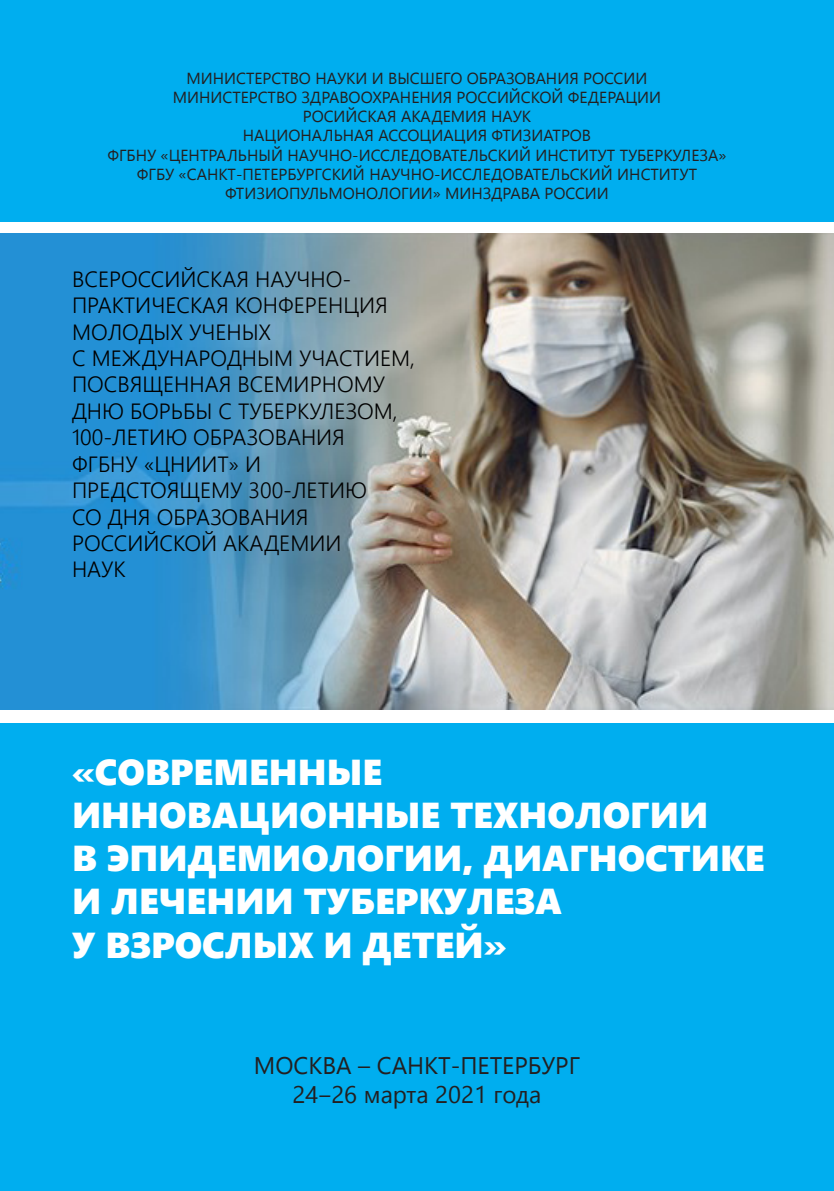
<style>
.page{position:relative;width:834px;height:1191px;background:#fff}
.page>*{position:absolute;margin:0;border:0;box-sizing:border-box;transform-origin:0 0}
.t1{font:36px/43.2px "Segoe UI Black";color:#fff}
.t2{font:24px "Segoe UI";color:#231f20}
.t3{font:300 22px "Segoe UI";color:#000}
.t4{font:16px/19.2px "Segoe UI";color:#231f20;text-align:center}
</style>
<div class="page">
<div style="left:0;top:723px;width:833px;height:468px;background:#00aeef"></div>
<div style="left:0;top:0;width:833px;height:221px;background:#00aeef"></div>
<img style="left:0;top:233px;width:833px;height:477px">
<p class="t4" style="left:186px;top:68px;width:462px">МИНИСТЕРСТВО НАУКИ И ВЫСШЕГО ОБРАЗОВАНИЯ РОССИИ</p>
<p class="t4" style="left:173px;top:87px;width:490px">МИНИСТЕРСТВО ЗДРАВООХРАНЕНИЯ РОССИЙСКОЙ ФЕДЕРАЦИИ</p>
<p class="t4" style="left:303px;top:106px;width:230px">РОСИЙСКАЯ АКАДЕМИЯ НАУК</p>
<p class="t4" style="left:243px;top:126px;width:350px">НАЦИОНАЛЬНАЯ АССОЦИАЦИЯ ФТИЗИАТРОВ</p>
<p class="t4" style="left:107px;top:145px;width:620px">ФГБНУ «ЦЕНТРАЛЬНЫЙ НАУЧНО-ИССЛЕДОВАТЕЛЬСКИЙ ИНСТИТУТ ТУБЕРКУЛЕЗА»</p>
<p class="t4" style="left:137px;top:164px;width:561px">ФГБУ «САНКТ-ПЕТЕРБУРГСКИЙ НАУЧНО-ИССЛЕДОВАТЕЛЬСКИЙ ИНСТИТУТ<br>ФТИЗИОПУЛЬМОНОЛОГИИ» МИНЗДРАВА РОССИИ</p>
<p class="t3" style="left:72px;top:261px;width:280px">ВСЕРОССИЙСКАЯ НАУЧНО-</p>
<p class="t3" style="left:72px;top:288px;width:317px">ПРАКТИЧЕСКАЯ КОНФЕРЕНЦИЯ</p>
<p class="t3" style="left:72px;top:314px;width:201px">МОЛОДЫХ УЧЕНЫХ</p>
<p class="t3" style="left:72px;top:340px;width:344px">С МЕЖДУНАРОДНЫМ УЧАСТИЕМ,</p>
<p class="t3" style="left:72px;top:367px;width:314px">ПОСВЯЩЕННАЯ ВСЕМИРНОМУ</p>
<p class="t3" style="left:72px;top:393px;width:327px">ДНЮ БОРЬБЫ С ТУБЕРКУЛЕЗОМ,</p>
<p class="t3" style="left:72px;top:420px;width:274px">100-ЛЕТИЮ ОБРАЗОВАНИЯ</p>
<p class="t3" style="left:72px;top:446px;width:191px">ФГБНУ «ЦНИИТ» И</p>
<p class="t3" style="left:72px;top:472px;width:296px">ПРЕДСТОЯЩЕМУ 300-ЛЕТИЮ</p>
<p class="t3" style="left:72px;top:499px;width:238px">СО ДНЯ ОБРАЗОВАНИЯ</p>
<p class="t3" style="left:72px;top:525px;width:271px">РОССИЙСКОЙ АКАДЕМИИ</p>
<p class="t3" style="left:72px;top:552px;width:55px">НАУК</p>
<p class="t1" style="left:72px;top:748px;width:312px">«СОВРЕМЕННЫЕ</p>
<p class="t1" style="left:72px;top:791px;width:637px">ИННОВАЦИОННЫЕ ТЕХНОЛОГИИ</p>
<p class="t1" style="left:72px;top:834px;width:694px">В ЭПИДЕМИОЛОГИИ, ДИАГНОСТИКЕ<br>И ЛЕЧЕНИИ ТУБЕРКУЛЕЗА</p>
<p class="t1" style="left:72px;top:921px;width:436px">У ВЗРОСЛЫХ И ДЕТЕЙ»</p>
<p class="t2" style="left:254px;top:1046px;width:327px">МОСКВА – САНКТ-ПЕТЕРБУРГ</p>
<p class="t2" style="left:292px;top:1075px;width:250px">24‒26 марта 2021 года</p>
</div>
